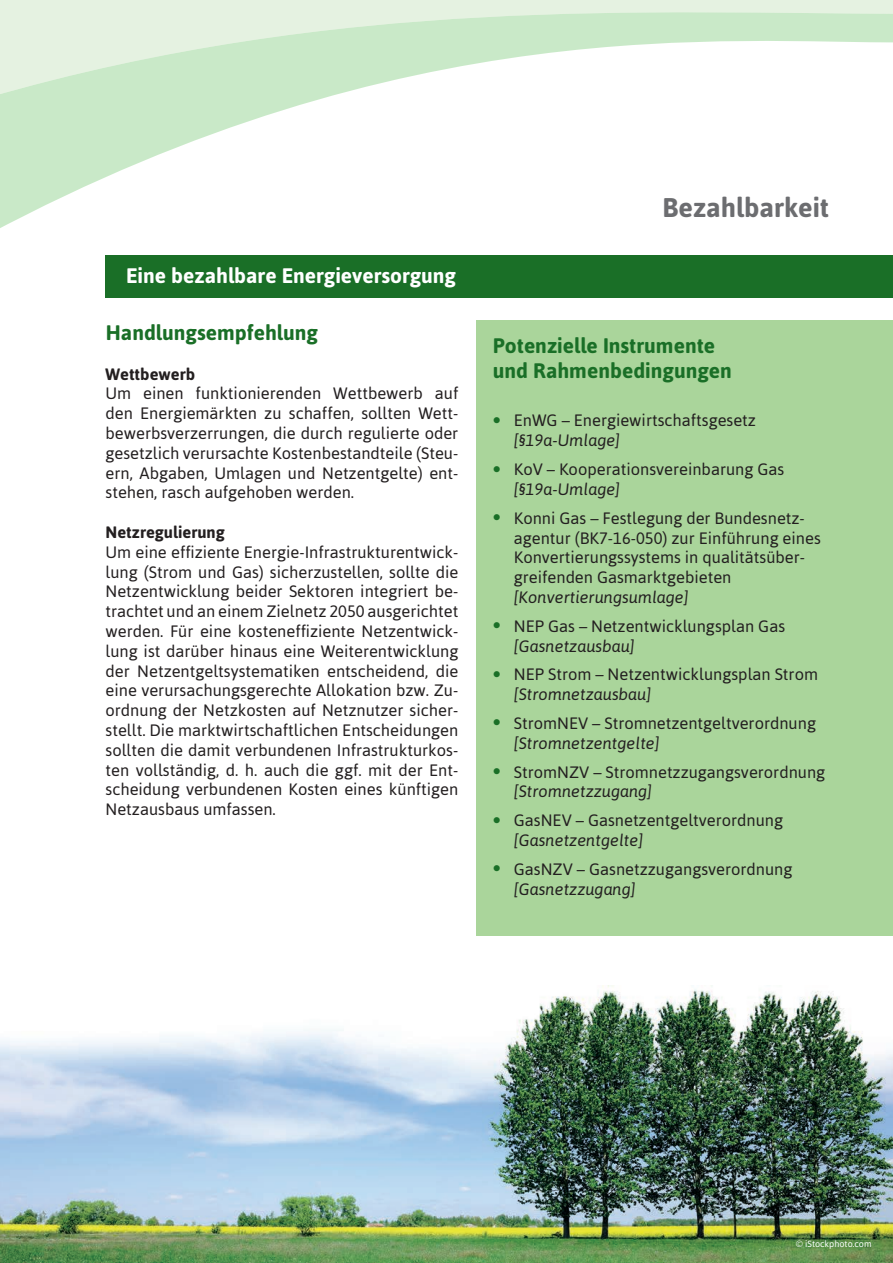
<style>
.page{position:relative;width:893px;height:1263px;background:#fff}
.page>*{position:absolute;margin:0;border:0;box-sizing:border-box;transform-origin:0 0}
.t1{font:700 27px "Asap";color:#6c6d70}
.t2{font:700 21px/25.2px "Asap";color:#1a6f27}
.t3{font:700 21px "Asap";color:#fff}
.t4{font:16.5px/19.8px "Asap";color:#231f20}
.t5{font:700 16.5px "Asap";color:#231f20}
.t6{font:italic 16.5px "Asap";color:#231f20}
.t7{font:9px "Asap";color:#fff}
.s1{font-size:24px;color:#1a6f27}
.s2{font-style:italic}
</style>
<div class="page">
<div style="left:476px;top:320px;width:417px;height:615px;background:#aad59b"></div>
<img style="left:0;top:985px;width:893px;height:278px">
<svg style="left:0;top:98px;width:323px;height:130px"></svg>
<div style="left:106px;top:255px;width:787px;height:43px;background:#1a6f27"></div>
<svg style="left:0;top:0;width:893px;height:98px"></svg>
<p class="t3" style="left:126px;top:264px;width:331px">Eine bezahlbare Energieversorgung</p>
<p class="t2" style="left:106px;top:320px;width:214px">Handlungsempfehlung</p>
<p class="t5" style="left:106px;top:364px;width:91px">Wettbewerb</p>
<p class="t4" style="left:106px;top:383px;width:354px;text-align:justify">Um einen funktionierenden Wettbewerb auf den Energiemärkten zu schaffen, sollten Wett&shy;bewerbsverzerrungen, die durch regulierte oder gesetzlich verursachte Kostenbestandteile (Steu&shy;ern, Abgaben, Umlagen und Netzentgelte) ent&shy;stehen, rasch aufgehoben werden.</p>
<p class="t5" style="left:106px;top:522px;width:121px">Netzregulierung</p>
<p class="t4" style="left:106px;top:542px;width:354px;text-align:justify">Um eine effiziente Energie-Infrastrukturentwick&shy;lung (Strom und Gas) sicherzustellen, sollte die Netzentwicklung beider Sektoren integriert be&shy;trachtet und an einem Zielnetz 2050 ausgerichtet werden. Für eine kosteneffiziente Netzentwick&shy;lung ist darüber hinaus eine Weiterentwicklung der Netzentgeltsystematiken entscheidend, die eine verursachungsgerechte Allokation bzw. Zu&shy;ordnung der Netzkosten auf Netznutzer sicher&shy;stellt. Die marktwirtschaftlichen Entscheidungen sollten die damit verbundenen Infrastrukturkos&shy;ten vollständig, d. h. auch die ggf. mit der Ent&shy;scheidung verbundenen Kosten eines künftigen Netzausbaus umfassen.</p>
<h1 class="t1" style="left:662px;top:191px;width:168px">Bezahlbarkeit</h1>
<p class="t2" style="left:493px;top:332px;width:240px">Potenzielle Instrumente und Rahmenbedingungen</p>
<p class="t4" style="left:514px;top:411px;width:244px;text-indent:-21px"><span class="s1">•</span> EnWG – Energiewirtschaftsgesetz <span class="s2">[§19a-Umlage]</span></p>
<p class="t4" style="left:514px;top:459px;width:272px;text-indent:-21px"><span class="s1">•</span> KoV – Kooperationsvereinbarung Gas <span class="s2">[§19a-Umlage]</span></p>
<p class="t4" style="left:514px;top:508px;width:308px;text-indent:-21px"><span class="s1">•</span> Konni Gas – Festlegung der Bundesnetz&shy;agentur (BK7-16-050) zur Einführung eines Konvertierungssystems in qualitätsüber&shy;greifenden Gasmarktgebieten</p>
<p class="t6" style="left:514px;top:587px;width:176px">[Konvertierungsumlage]</p>
<p class="t4" style="left:514px;top:616px;width:273px;text-indent:-21px"><span class="s1">•</span> NEP Gas – Netzentwicklungsplan Gas <span class="s2">[Gasnetzausbau]</span></p>
<p class="t4" style="left:514px;top:664px;width:306px;text-indent:-21px"><span class="s1">•</span> NEP Strom – Netzentwicklungsplan Strom <span class="s2">[Stromnetzausbau]</span></p>
<p class="t4" style="left:514px;top:713px;width:304px;text-indent:-21px"><span class="s1">•</span> StromNEV – Stromnetzentgeltverordnung <span class="s2">[Stromnetzentgelte]</span></p>
<p class="t4" style="left:514px;top:762px;width:313px;text-indent:-21px"><span class="s1">•</span> StromNZV – Stromnetzzugangsverordnung <span class="s2">[Stromnetzzugang]</span></p>
<p class="t4" style="left:514px;top:810px;width:271px;text-indent:-21px"><span class="s1">•</span> GasNEV – Gasnetzentgeltverordnung <span class="s2">[Gasnetzentgelte]</span></p>
<p class="t4" style="left:514px;top:859px;width:280px;text-indent:-21px"><span class="s1">•</span> GasNZV – Gasnetzzugangsverordnung <span class="s2">[Gasnetzzugang]</span></p>
<p class="t7" style="left:796px;top:1238px;width:77px">© iStockphoto.com</p>
</div>
